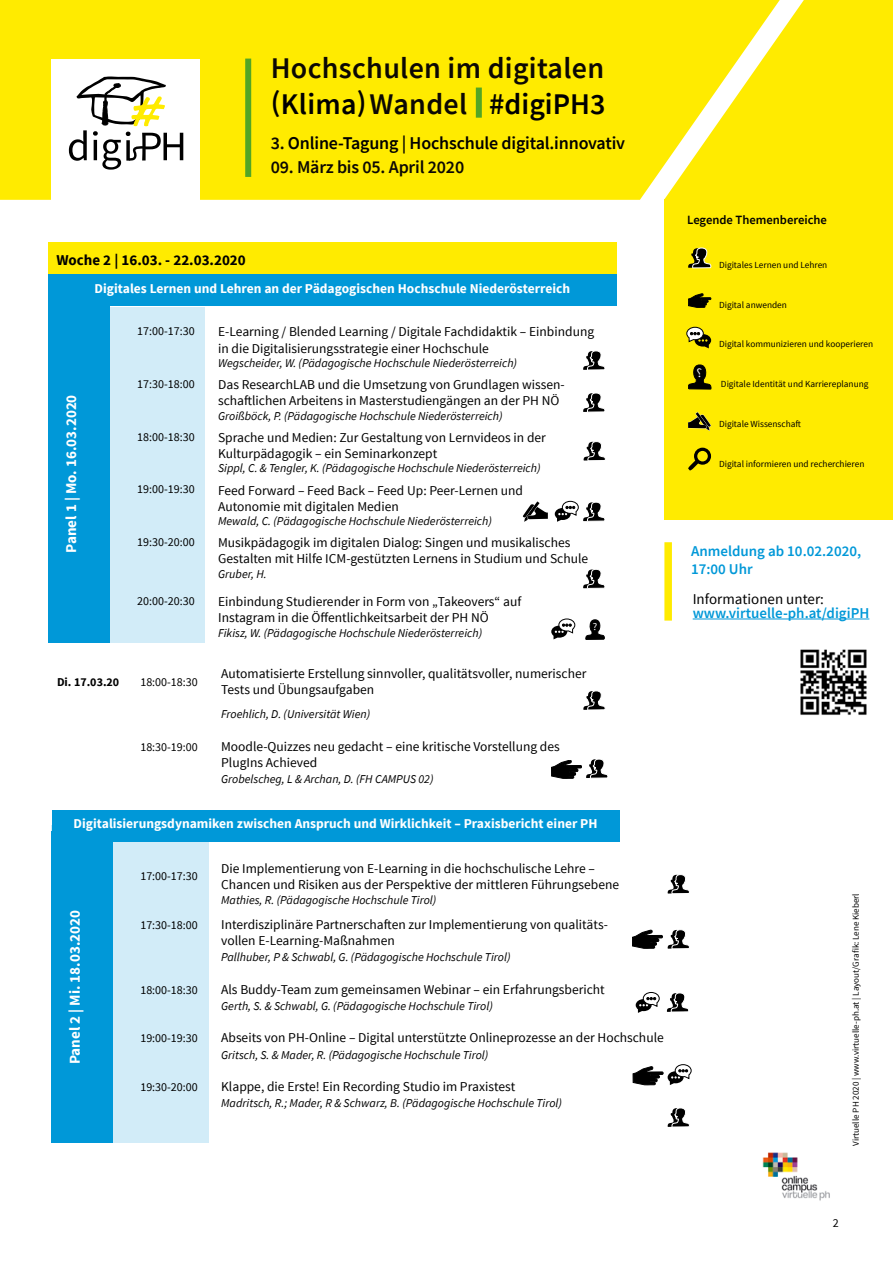
<style>
.page{position:relative;width:893px;height:1263px;background:#fff}
.page>*{position:absolute;margin:0;border:0;box-sizing:border-box;transform-origin:0 0}
.t1{font:600 30px/36px "Source Sans Pro";letter-spacing:.01em;color:#0c0804}
.t2{font:600 18px "Source Sans Pro";letter-spacing:-.01em;color:#000}
.t3{font:600 18px "Source Sans Pro";letter-spacing:-.01em;color:#0c0804}
.t4{font:600 15px/18px "Source Sans Pro";color:#0098d8}
.t5{font:700 15px "Source Sans Pro";color:#fff}
.t6{font:700 15px "Source Sans Pro";color:#000}
.t7{font:15px "Source Sans Pro";color:#000}
.t8{font:13.5px/16.2px "Source Sans Pro";color:#000}
.t9{font:700 13.5px "Source Sans Pro";color:#fff}
.t10{font:600 12.6px "Source Sans Pro";color:#000}
.t11{font:italic 12px "Source Sans Pro";color:#000}
.t12{font:12px "Source Sans Pro";color:#000}
.t13{font:700 12px "Source Sans Pro";color:#000}
.t14{font:10.5px "Source Sans Pro";color:#fff}
.t15{font:9.3px "Source Sans Pro";color:#000}
.t16{font:9px "Source Sans Pro";color:#000}
.s1{color:#000}
.s2{color:#0c0804}
</style>
<div class="page">
<img style="left:800px;top:649px;width:67px;height:66px">
<hr style="left:693px;top:619px;width:176px;height:1px;background:#0098d8">
<div style="left:664px;top:542px;width:8px;height:79px;background:#ffeb00"></div>
<div style="left:48px;top:242px;width:569px;height:34px;background:#ffeb00"></div>
<div style="left:48px;top:307px;width:157px;height:336px;background:#d2ecf8"></div>
<div style="left:48px;top:274px;width:569px;height:32px;background:#0098d8"></div>
<div style="left:48px;top:305px;width:61px;height:338px;background:#0098d8"></div>
<div style="left:0;top:0;width:893px;height:200px;background:#ffeb00"></div>
<div style="left:664px;top:200px;width:229px;height:320px;background:#ffeb00"></div>
<div style="left:51px;top:60px;width:149px;height:149px;background:#fff"></div>
<svg style="left:69px;top:77px;width:114px;height:93px"></svg>
<svg style="left:688px;top:248px;width:23px;height:20px"></svg>
<svg style="left:688px;top:294px;width:23px;height:14px"></svg>
<svg style="left:686px;top:327px;width:25px;height:21px"></svg>
<svg style="left:688px;top:412px;width:23px;height:19px"></svg>
<svg style="left:688px;top:448px;width:23px;height:23px"></svg>
<img style="left:762px;top:1152px;width:68px;height:49px">
<div style="left:245px;top:59px;width:6px;height:118px;background:#52a625"></div>
<div style="left:476px;top:88px;width:6px;height:30px;background:#52a625"></div>
<svg style="left:522px;top:501px;width:26px;height:21px"></svg>
<svg style="left:551px;top:759px;width:57px;height:20px"></svg>
<div style="left:51px;top:825px;width:158px;height:318px;background:#d2ecf8"></div>
<div style="left:52px;top:810px;width:567px;height:31px;background:#0098d8"></div>
<div style="left:52px;top:832px;width:61px;height:311px;background:#0098d8"></div>
<svg style="left:668px;top:874px;width:22px;height:20px"></svg>
<svg style="left:667px;top:993px;width:22px;height:19px"></svg>
<svg style="left:668px;top:1108px;width:22px;height:19px"></svg>
<svg style="left:636px;top:992px;width:23px;height:21px"></svg>
<svg style="left:632px;top:929px;width:58px;height:20px"></svg>
<svg style="left:633px;top:1064px;width:58px;height:21px"></svg>
<svg style="left:583px;top:351px;width:22px;height:19px"></svg>
<svg style="left:584px;top:441px;width:22px;height:20px"></svg>
<svg style="left:583px;top:691px;width:22px;height:19px"></svg>
<svg style="left:583px;top:393px;width:22px;height:19px"></svg>
<svg style="left:586px;top:619px;width:18px;height:20px"></svg>
<svg style="left:551px;top:619px;width:24px;height:20px"></svg>
<svg style="left:555px;top:501px;width:50px;height:21px"></svg>
<svg style="left:583px;top:569px;width:22px;height:19px"></svg>
<svg style="left:688px;top:365px;width:23px;height:24px"></svg>
<h1 class="t1" style="left:271px;top:50px;width:336px">Hochschulen im digitalen <span class="s1">(Klima)</span>Wandel <span class="s1">#digiPH3</span></h1>
<h2 class="t2" style="left:271px;top:131px;width:356px"><span class="s2">3.</span> Online-Tagung | Hochschule digital.innovativ</h2>
<h2 class="t3" style="left:271px;top:155px;width:195px">09. März bis 05. April 2020</h2>
<p class="t6" style="left:56px;top:250px;width:191px">Woche 2 | 16.03. - 22.03.2020</p>
<p class="t5" style="left:62px;top:553px;width:160px;rotate:-90deg">Panel 1 | Mo. 16.03.2020</p>
<p class="t9" style="left:95px;top:280px;width:477px">Digitales Lernen und Lehren an der Pädagogischen Hochschule Niederösterreich</p>
<p class="t12" style="left:137px;top:324px;width:59px">17:00-17:30</p>
<p class="t8" style="left:218px;top:324px;width:378px">E-Learning / Blended Learning / Digitale Fachdidaktik – Einbindung in die Digitalisierungsstrategie einer Hochschule</p>
<p class="t11" style="left:218px;top:355px;width:300px">Wegscheider, W. (Pädagogische Hochschule Niederösterreich)</p>
<p class="t12" style="left:137px;top:376px;width:59px">17:30-18:00</p>
<p class="t8" style="left:218px;top:377px;width:348px">Das ResearchLAB und die Umsetzung von Grundlagen wissen&shy;schaftlichen Arbeitens in Masterstudiengängen an der PH NÖ</p>
<p class="t11" style="left:218px;top:408px;width:286px">Groißböck, P. (Pädagogische Hochschule Niederösterreich)</p>
<p class="t12" style="left:137px;top:429px;width:59px">18:00-18:30</p>
<p class="t8" style="left:218px;top:429px;width:329px">Sprache und Medien: Zur Gestaltung von Lernvideos in der<br>Kulturpädagogik – ein Seminarkonzept</p>
<p class="t11" style="left:218px;top:461px;width:324px">Sippl, C. &amp; Tengler, K. (Pädagogische Hochschule Niederösterreich)</p>
<p class="t12" style="left:137px;top:482px;width:59px">19:00-19:30</p>
<p class="t8" style="left:218px;top:482px;width:306px">Feed Forward – Feed Back – Feed Up: Peer-Lernen und<br>Autonomie mit digitalen Medien</p>
<p class="t11" style="left:218px;top:513px;width:275px">Mewald, C. (Pädagogische Hochschule Niederösterreich)</p>
<p class="t12" style="left:137px;top:535px;width:59px">19:30-20:00</p>
<p class="t8" style="left:218px;top:535px;width:372px">Musikpädagogik im digitalen Dialog: Singen und musikalisches<br>Gestalten mit Hilfe ICM-gestützten Lernens in Studium und Schule</p>
<p class="t11" style="left:218px;top:566px;width:50px">Gruber, H.</p>
<p class="t12" style="left:137px;top:593px;width:59px">20:00-20:30</p>
<p class="t8" style="left:218px;top:594px;width:305px">Einbindung Studierender in Form von „Takeovers“ auf<br>Instagram in die Öffentlichkeitsarbeit der PH NÖ</p>
<p class="t11" style="left:218px;top:625px;width:266px">Fikisz, W. (Pädagogische Hochschule Niederösterreich)</p>
<p class="t14" style="left:593px;top:620px;width:6px">?</p>
<p class="t13" style="left:57px;top:674px;width:64px">Di. 17.03.20</p>
<p class="t12" style="left:140px;top:674px;width:59px">18:00-18:30</p>
<p class="t8" style="left:221px;top:665px;width:367px">Automatisierte Erstellung sinnvoller, qualitätsvoller, numerischer<br>Tests und Übungsaufgaben</p>
<p class="t11" style="left:221px;top:707px;width:151px">Froehlich, D. (Universität Wien)</p>
<p class="t12" style="left:140px;top:739px;width:59px">18:30-19:00</p>
<p class="t8" style="left:221px;top:738px;width:340px">Moodle-Quizzes neu gedacht – eine kritische Vorstellung des<br>PlugIns Achieved</p>
<p class="t11" style="left:221px;top:771px;width:214px">Grobelscheg, L &amp; Archan, D. (FH CAMPUS 02)</p>
<p class="t9" style="left:74px;top:815px;width:525px">Digitalisierungsdynamiken zwischen Anspruch und Wirklichkeit – Praxisbericht einer PH</p>
<p class="t5" style="left:65px;top:1064px;width:156px;rotate:-90deg">Panel 2 | Mi. 18.03.2020</p>
<p class="t12" style="left:140px;top:869px;width:59px">17:00-17:30</p>
<p class="t8" style="left:221px;top:861px;width:399px">Die Implementierung von E-Learning in die hochschulische Lehre –<br>Chancen und Risiken aus der Perspektive der mittleren Führungsebene</p>
<p class="t11" style="left:221px;top:892px;width:217px">Mathies, R. (Pädagogische Hochschule Tirol)</p>
<p class="t12" style="left:140px;top:917px;width:59px">17:30-18:00</p>
<p class="t8" style="left:221px;top:916px;width:388px">Interdisziplinäre Partnerschaften zur Implementierung von qualitäts&shy;vollen E-Learning-Maßnahmen</p>
<p class="t11" style="left:221px;top:950px;width:291px">Pallhuber, P &amp; Schwabl, G. (Pädagogische Hochschule Tirol)</p>
<p class="t12" style="left:140px;top:982px;width:59px">18:00-18:30</p>
<p class="t8" style="left:221px;top:981px;width:385px">Als Buddy-Team zum gemeinsamen Webinar – ein Erfahrungsbericht</p>
<p class="t11" style="left:221px;top:998px;width:273px">Gerth, S. &amp; Schwabl, G. (Pädagogische Hochschule Tirol)</p>
<p class="t12" style="left:140px;top:1031px;width:59px">19:00-19:30</p>
<p class="t8" style="left:221px;top:1030px;width:444px">Abseits von PH-Online – Digital unterstützte Onlineprozesse an der Hochschule</p>
<p class="t11" style="left:221px;top:1047px;width:269px">Gritsch, S. &amp; Mader, R. (Pädagogische Hochschule Tirol)</p>
<p class="t12" style="left:140px;top:1079px;width:59px">19:30-20:00</p>
<p class="t8" style="left:221px;top:1078px;width:296px">Klappe, die Erste! Ein Recording Studio im Praxistest</p>
<p class="t11" style="left:221px;top:1095px;width:342px">Madritsch, R.; Mader, R &amp; Schwarz, B. (Pädagogische Hochschule Tirol)</p>
<p class="t10" style="left:687px;top:211px;width:141px">Legende Themenbereiche</p>
<p class="t15" style="left:719px;top:259px;width:110px">Digitales Lernen und Lehren</p>
<p class="t15" style="left:719px;top:299px;width:69px">Digital anwenden</p>
<p class="t15" style="left:719px;top:338px;width:156px">Digital kommunizieren und kooperieren</p>
<p class="t15" style="left:721px;top:378px;width:149px">Digitale Identität und Karriereplanung</p>
<p class="t15" style="left:719px;top:418px;width:84px">Digitale Wissenschaft</p>
<p class="t15" style="left:719px;top:458px;width:147px">Digital informieren und recherchieren</p>
<p class="t4" style="left:691px;top:542px;width:172px">Anmeldung ab 10.02.2020,<br>17:00 Uhr</p>
<p class="t7" style="left:693px;top:590px;width:133px">Informationen unter:</p>
<p class="t4" style="left:693px;top:604px;width:178px">www.virtuelle-ph.at/digiPH</p>
<p class="t16" style="left:850px;top:1146px;width:254px;rotate:-90deg">Virtuelle PH 2020 | www.virtuelle-ph.at | Layout/Grafik: Lene Kieberl</p>
<p class="t12" style="left:833px;top:1216px;width:7px">2</p>
</div>
